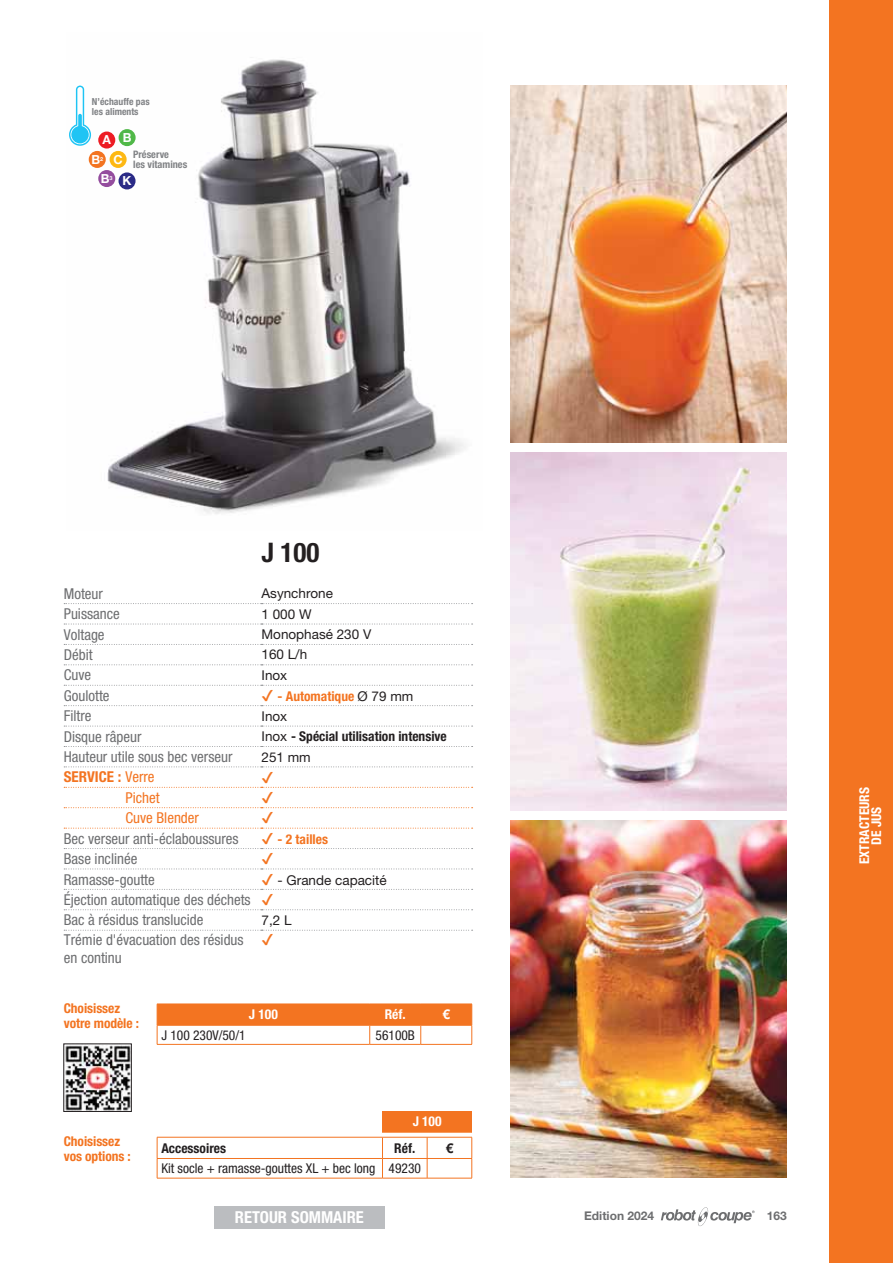
<style>
.page{position:relative;width:893px;height:1263px;background:#fff}
.page>*{position:absolute;margin:0;border:0;box-sizing:border-box;transform-origin:0 0}
.t1{font:700 condensed 27px "Helvetica Neue LT Com";color:#231f20}
.t2{font:700 condensed 16.5px "Helvetica Neue LT Com";color:#fff}
.t3{font:condensed 15px/20.4px "Helvetica Neue LT Com";color:#6d6e70}
.t4{font:condensed 15px/20.4px "Helvetica Neue LT Com";color:#f37421}
.t5{font:700 condensed 13.5px/15px "Helvetica Neue LT Com";letter-spacing:-.005em;color:#f37421}
.t6{font:13.5px "Helvetica Neue LT Std";color:#231f20}
.t7{font:condensed 13.5px "Helvetica Neue LT Com";color:#231f20}
.t8{font:700 condensed 13.5px "Helvetica Neue LT Com";color:#231f20}
.t9{font:700 condensed 13.5px/12px "Helvetica Neue LT Com";color:#fff;text-align:center}
.t10{font:700 13.5px "Helvetica Neue LT Std";color:#fff}
.t11{font:700 13.5px "Helvetica Neue LT Std";color:#231f20}
.t12{font:700 12.45px/20.5px "Helvetica Neue";color:#fff;text-align:center}
.t13{font:700 12px "Helvetica Neue LT Std";color:#6d6e70}
.t14{font:700 condensed 10.35px/9.8px "Helvetica Neue LT Com";color:#808285}
.t15{font:700 condensed 9.75px/9.8px "Helvetica Neue LT Com";color:#808285}
.t16{font:700 5.4px "Helvetica Neue";color:#fff}
.s1{font-family:"Helvetica Neue LT Std";font-weight:400;font-stretch:normal;color:#231f20}
.s2{font-family:"Helvetica Neue LT Std";font-weight:400;font-stretch:normal}
.s3{font-weight:700}
</style>
<div class="page">
<img style="left:78px;top:59px;width:388px;height:455px">
<img style="left:510px;top:85px;width:277px;height:357px">
<img style="left:510px;top:453px;width:277px;height:357px">
<img style="left:510px;top:821px;width:277px;height:357px">
<svg style="left:64px;top:603px;width:409px;height:1px"></svg>
<svg style="left:64px;top:624px;width:409px;height:1px"></svg>
<svg style="left:64px;top:644px;width:409px;height:1px"></svg>
<svg style="left:64px;top:664px;width:409px;height:1px"></svg>
<svg style="left:64px;top:726px;width:409px;height:1px"></svg>
<svg style="left:64px;top:746px;width:409px;height:1px"></svg>
<hr style="left:157px;top:1044px;width:213px;height:1px;background:#f37421">
<hr style="left:370px;top:1044px;width:51px;height:1px;background:#f37421">
<svg style="left:157px;top:1004px;width:316px;height:40px"></svg>
<hr style="left:421px;top:1044px;width:51px;height:1px;background:#f37421">
<div style="left:382px;top:1111px;width:90px;height:22px;background:#f37421"></div>
<hr style="left:157px;top:1178px;width:225px;height:1px;background:#f37421">
<svg style="left:157px;top:1136px;width:316px;height:42px"></svg>
<hr style="left:382px;top:1178px;width:90px;height:1px;background:#f37421">
<div style="left:89px;top:151px;width:17px;height:17px;background:#f37421;border-radius:50%"></div>
<div style="left:98px;top:170px;width:17px;height:17px;background:#944d9e;border-radius:50%"></div>
<div style="left:119px;top:172px;width:17px;height:17px;background:#2a2a86;border-radius:50%"></div>
<div style="left:98px;top:132px;width:17px;height:17px;background:#ed1c24;border-radius:50%"></div>
<div style="left:119px;top:129px;width:17px;height:17px;background:#50b848;border-radius:50%"></div>
<div style="left:110px;top:151px;width:17px;height:17px;background:#fdb813;border-radius:50%"></div>
<svg style="left:69px;top:86px;width:22px;height:60px"></svg>
<img style="left:66px;top:1046px;width:64px;height:64px">
<div style="left:64px;top:1044px;width:68px;height:68px;border:1px solid #231f20"></div>
<div style="left:829px;top:0;width:64px;height:1263px;background:#f37421"></div>
<svg style="left:661px;top:1207px;width:94px;height:19px"></svg>
<div style="left:214px;top:1206px;width:170px;height:22px;background:#bbbdc0"></div>
<svg style="left:64px;top:685px;width:409px;height:21px"></svg>
<svg style="left:64px;top:766px;width:409px;height:144px"></svg>
<svg style="left:64px;top:930px;width:409px;height:1px"></svg>
<p class="t15" style="left:92px;top:97px;width:59px">N’échauffe pas les aliments</p>
<p class="t12" style="left:103px;top:128px;width:30px">A B<br>C</p>
<p class="t14" style="left:133px;top:150px;width:56px">Préserve<br>les vitamines</p>
<p class="t12" style="left:91px;top:149px;width:10px">B</p>
<p class="t16" style="left:100px;top:156px;width:5px">2</p>
<p class="t12" style="left:101px;top:168px;width:10px">B</p>
<p class="t16" style="left:110px;top:175px;width:5px">3</p>
<p class="t12" style="left:123px;top:170px;width:10px">K</p>
<h1 class="t1" style="left:262px;top:536px;width:59px">J 100</h1>
<p class="t3" style="left:64px;top:583px;width:41px">Moteur</p>
<p class="t6" style="left:262px;top:585px;width:73px">Asynchrone</p>
<p class="t3" style="left:64px;top:603px;width:58px">Puissance</p>
<p class="t6" style="left:262px;top:606px;width:52px">1 000 W</p>
<p class="t3" style="left:64px;top:624px;width:42px">Voltage</p>
<p class="t6" style="left:262px;top:626px;width:111px">Monophasé 230 V</p>
<p class="t3" style="left:64px;top:644px;width:30px">Débit</p>
<p class="t6" style="left:262px;top:647px;width:47px">160 L/h</p>
<p class="t3" style="left:64px;top:665px;width:29px">Cuve</p>
<p class="t6" style="left:262px;top:667px;width:27px">Inox</p>
<p class="t3" style="left:64px;top:685px;width:47px">Goulotte</p>
<p class="t5" style="left:278px;top:689px;width:137px">- Automatique <span class="s1">Ø 79 mm</span></p>
<p class="t3" style="left:64px;top:705px;width:29px">Filtre</p>
<p class="t6" style="left:262px;top:708px;width:27px">Inox</p>
<p class="t3" style="left:64px;top:726px;width:79px">Disque râpeur</p>
<p class="t8" style="left:262px;top:728px;width:187px"><span class="s2">Inox</span> - Spécial utilisation intensive</p>
<p class="t3" style="left:64px;top:746px;width:170px">Hauteur utile sous bec verseur</p>
<p class="t6" style="left:262px;top:749px;width:51px">251 mm</p>
<p class="t4" style="left:125px;top:767px;width:75px;text-indent:-62px"><span class="s3">SERVICE :</span> Verre<br>Pichet<br>Cuve Blender</p>
<p class="t3" style="left:64px;top:828px;width:176px">Bec verseur anti-éclaboussures</p>
<p class="t5" style="left:278px;top:831px;width:52px">- 2 tailles</p>
<p class="t3" style="left:64px;top:848px;width:93px">Base inclinée<br>Ramasse-goutte</p>
<p class="t6" style="left:278px;top:872px;width:111px">- Grande capacité</p>
<p class="t3" style="left:64px;top:889px;width:188px">Éjection automatique des déchets<br>Bac à résidus translucide</p>
<p class="t3" style="left:64px;top:931px;width:181px;line-height:18px">Trémie d'évacuation des résidus en continu</p>
<p class="t6" style="left:262px;top:912px;width:32px">7,2 L</p>
<p class="t5" style="left:64px;top:1001px;width:77px">Choisissez votre modèle :</p>
<p class="t9" style="left:249px;top:1009px;width:30px">J 100</p>
<p class="t9" style="left:385px;top:1009px;width:22px">Réf.</p>
<p class="t10" style="left:442px;top:1006px;width:9px">€</p>
<p class="t7" style="left:161px;top:1027px;width:86px">J 100 230V/50/1</p>
<p class="t7" style="left:376px;top:1027px;width:41px">56100B</p>
<p class="t5" style="left:64px;top:1133px;width:69px">Choisissez vos options :</p>
<p class="t9" style="left:413px;top:1115px;width:30px">J 100</p>
<p class="t8" style="left:161px;top:1140px;width:66px">Accessoires</p>
<p class="t8" style="left:394px;top:1140px;width:22px">Réf.</p>
<p class="t11" style="left:446px;top:1139px;width:9px">€</p>
<p class="t7" style="left:161px;top:1160px;width:261px">Kit socle + ramasse-gouttes XL + bec long 49230</p>
<p class="t2" style="left:235px;top:1207px;width:130px">RETOUR SOMMAIRE</p>
<p class="t13" style="left:584px;top:1208px;width:71px">Edition 2024</p>
<p class="t13" style="left:767px;top:1208px;width:22px">163</p>
<p class="t9" style="left:858px;top:864px;width:79px;rotate:-90deg">EXTRACTEURS<br>DE JUS</p>
</div>
